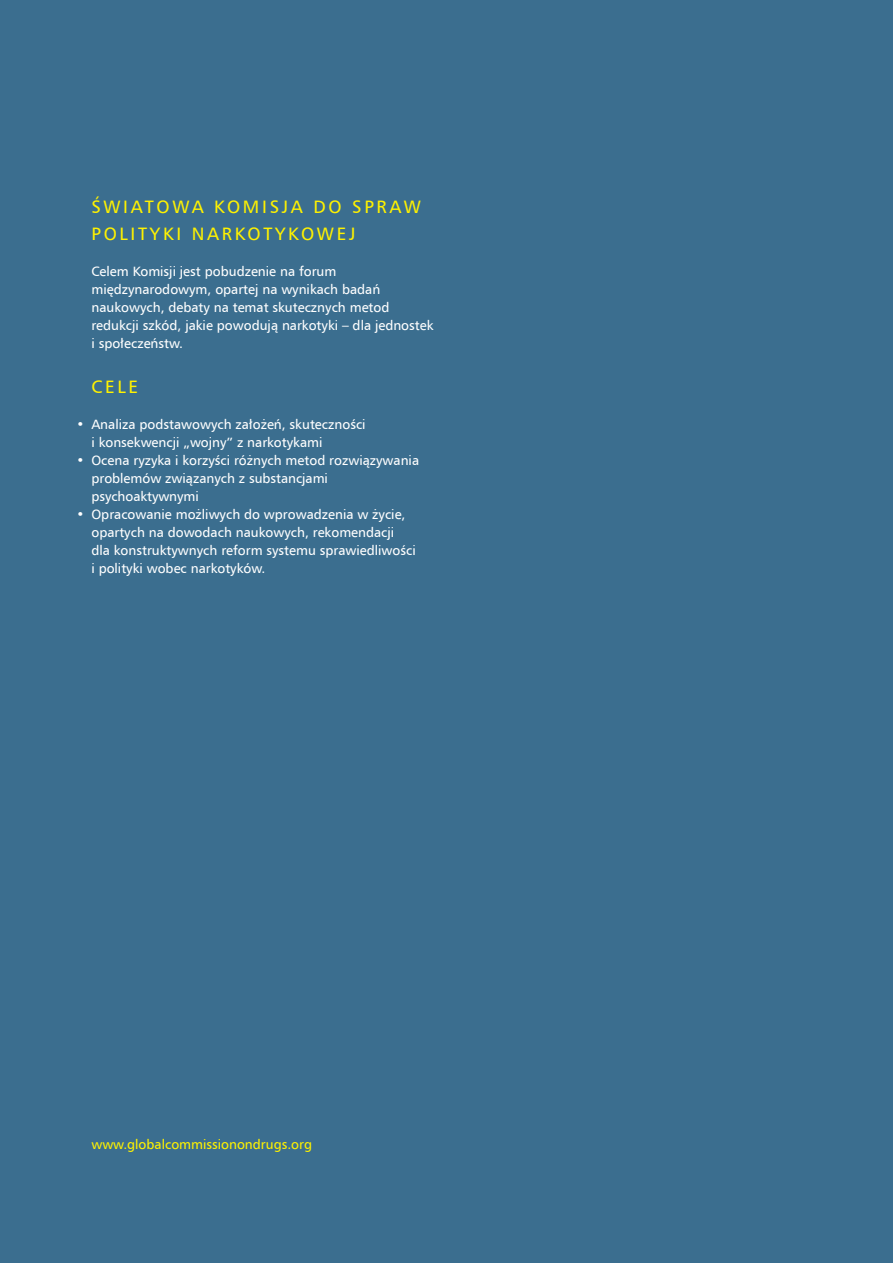
<style>
.page{position:relative;width:893px;height:1263px;background:#3b6e8f}
.page>*{position:absolute;margin:0;border:0;box-sizing:border-box;transform-origin:0 0}
.t1{font:18px "Humnst 777 EU";color:#fff200}
.t2{font:13.5px/18px "Humnst 777 EU";color:#fff}
.t3{font:13.5px "Humnst 777 EU";color:#fff200}
</style>
<div class="page">
<h1 class="t1" style="left:91px;top:196px;width:28px">Światowa</h1>
<h1 class="t1" style="left:214px;top:196px;width:14px">komisja</h1>
<h1 class="t1" style="left:313px;top:196px;width:14px">do</h1>
<h1 class="t1" style="left:352px;top:196px;width:15px">spraw</h1>
<h1 class="t1" style="left:91px;top:223px;width:12px">polityki</h1>
<h1 class="t1" style="left:192px;top:223px;width:30px">Narkotykowej</h1>
<p class="t2" style="left:91px;top:262px;width:344px">Celem Komisji jest pobudzenie na forum międzynarodowym, opartej na wynikach badań naukowych, debaty na temat skutecznych metod redukcji szkód, jakie powodują narkotyki – dla jednostek i społeczeństw.</p>
<h1 class="t1" style="left:91px;top:376px;width:25px">Cele</h1>
<p class="t2" style="left:91px;top:415px;width:276px;text-indent:-15px">• Analiza podstawowych założeń, skuteczności i konsekwencji „wojny” z narkotykami</p>
<p class="t2" style="left:91px;top:451px;width:329px;text-indent:-15px">• Ocena ryzyka i korzyści różnych metod rozwiązywania problemów związanych z substancjami psychoaktywnymi</p>
<p class="t2" style="left:91px;top:505px;width:326px;text-indent:-15px">• Opracowanie możliwych do wprowadzenia w życie, opartych na dowodach naukowych, rekomendacji dla konstruktywnych reform systemu sprawiedliwości i polityki wobec narkotyków.</p>
<p class="t3" style="left:91px;top:1136px;width:222px">www.globalcommissionondrugs.org</p>
</div>
